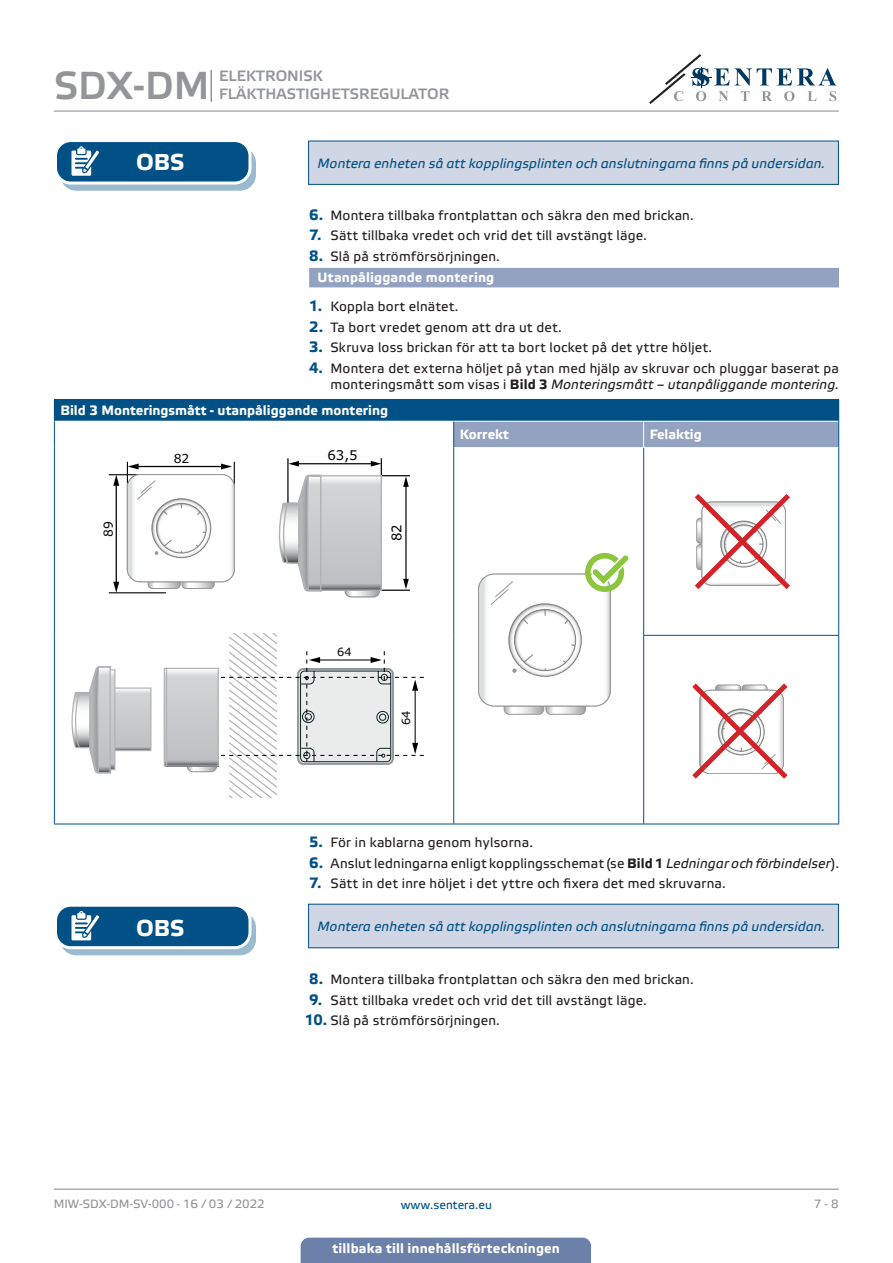
<style>
.page{position:relative;width:893px;height:1263px;background:#fff}
.page>*{position:absolute;margin:0;border:0;box-sizing:border-box;transform-origin:0 0}
.t1{font:39px "Etelka Medium Pro";color:#939598}
.t2{font:700 22.95px "Etelka Text Pro";letter-spacing:-.005em;color:#fff}
.t3{font:15px/18px "Etelka Medium Pro";color:#939598}
.t4{font:13.5px/16.2px "Etelka Text Pro";letter-spacing:.015em;color:#231f20;text-align:right}
.attention{font:italic 13.5px "Etelka Text Pro";letter-spacing:.01em;color:#015186}
.head-table{font:700 13.5px "Etelka Text Pro";color:#fff}
.Number-roman{font:700 13.5px "Etelka Text Pro";letter-spacing:.015em;color:#fff}
.t5{font:13.35px "Verdana";color:#000}
.t6{font:12.45px "Verdana";color:#040503}
.t7{font:12px "Etelka Text Pro";color:#939598}
.t8{font:12px "Etelka Text Pro";color:#015186}
.t9{font:11.4px "Verdana";color:#050504}
.s1{font-weight:700;font-size:15px;color:#015186}
.s2{font-weight:700}
.s3{font-style:italic}
</style>
<div class="page">
<hr style="left:54px;top:111px;width:785px;height:1px;background:#939598">
<hr style="left:54px;top:1188px;width:785px;height:2px;background:#939598">
<svg style="left:649px;top:54px;width:187px;height:50px"></svg>
<div style="left:301px;top:1237px;width:290px;height:26px;background:#6c81aa"></div>
<hr style="left:210px;top:70px;width:2px;height:32px;background:#939598">
<div style="left:309px;top:268px;width:530px;height:19px;background:#94a2c2"></div>
<div style="left:61px;top:148px;width:194px;height:42px;background:#9abacf;border-radius:15px"></div>
<div style="left:60px;top:147px;width:196px;height:44px;border:1px solid #015186;border-radius:15px"></div>
<div style="left:56px;top:141px;width:194px;height:42px;background:#015186;border-radius:15px"></div>
<div style="left:54px;top:139px;width:197px;height:46px;border:3px solid #fff;border-radius:15px"></div>
<svg style="left:71px;top:146px;width:34px;height:38px"></svg>
<div style="left:309px;top:141px;width:529px;height:43px;background:#d1d6e4"></div>
<div style="left:308px;top:141px;width:531px;height:44px;border:1px solid #015186"></div>
<div style="left:54px;top:399px;width:785px;height:22px;background:#015186"></div>
<svg style="left:54px;top:420px;width:1px;height:28px"></svg>
<hr style="left:54px;top:448px;width:1px;height:187px;background:#015186">
<hr style="left:54px;top:635px;width:1px;height:189px;background:#015186">
<hr style="left:54px;top:824px;width:400px;height:1px;background:#015186">
<svg style="left:453px;top:420px;width:386px;height:28px;background:#94a3c2"></svg>
<hr style="left:454px;top:447px;width:190px;height:1px;background:#fff">
<hr style="left:453px;top:448px;width:1px;height:187px;background:#015186">
<hr style="left:453px;top:635px;width:1px;height:189px;background:#015186">
<hr style="left:454px;top:824px;width:190px;height:1px;background:#015186">
<hr style="left:644px;top:447px;width:194px;height:1px;background:#fff">
<hr style="left:643px;top:448px;width:1px;height:187px;background:#015186">
<hr style="left:838px;top:448px;width:1px;height:187px;background:#015186">
<hr style="left:643px;top:635px;width:196px;height:1px;background:#015186">
<hr style="left:643px;top:636px;width:1px;height:188px;background:#015186">
<hr style="left:838px;top:636px;width:1px;height:188px;background:#015186">
<hr style="left:644px;top:824px;width:195px;height:1px;background:#015186">
<svg style="left:163px;top:667px;width:5px;height:100px"></svg>
<svg style="left:168px;top:671px;width:19px;height:94px;background:#c7c8ca"></svg>
<div style="left:166px;top:668px;width:53px;height:99px;border:1px solid #b1b2b6"></div>
<svg style="left:187px;top:634px;width:237px;height:163px"></svg>
<svg style="left:116px;top:690px;width:34px;height:59px;background:#c8cacc"></svg>
<div style="left:109px;top:687px;width:43px;height:64px;border:1px solid #b1b2b6"></div>
<svg style="left:71px;top:666px;width:45px;height:108px"></svg>
<hr style="left:109px;top:592px;width:57px;height:1px;background:#040503">
<svg style="left:109px;top:475px;width:37px;height:1px"></svg>
<hr style="left:109px;top:474px;width:37px;height:1px;background:#040503">
<hr style="left:234px;top:462px;width:1px;height:30px;background:#040503">
<div style="left:148px;top:576px;width:33px;height:13px;border:1px solid #969696;border-radius:4px"></div>
<div style="left:182px;top:576px;width:32px;height:13px;border:1px solid #969696;border-radius:4px"></div>
<hr style="left:116px;top:484px;width:1px;height:100px;background:#040503">
<svg style="left:113px;top:582px;width:6px;height:11px"></svg>
<svg style="left:113px;top:475px;width:6px;height:11px"></svg>
<svg style="left:127px;top:462px;width:107px;height:126px"></svg>
<div style="left:344px;top:583px;width:36px;height:14px;border:1px solid #8e9698;border-radius:6px"></div>
<hr style="left:287px;top:458px;width:2px;height:75px;background:#000">
<hr style="left:380px;top:476px;width:30px;height:1px;background:#a8a8a8">
<hr style="left:380px;top:475px;width:30px;height:1px;background:#000">
<hr style="left:288px;top:464px;width:93px;height:1px;background:#a5a5a5">
<hr style="left:297px;top:463px;width:76px;height:1px;background:#000">
<svg style="left:371px;top:458px;width:11px;height:17px"></svg>
<hr style="left:405px;top:485px;width:2px;height:96px;background:#000">
<svg style="left:345px;top:579px;width:65px;height:18px"></svg>
<svg style="left:403px;top:476px;width:6px;height:11px"></svg>
<svg style="left:278px;top:461px;width:45px;height:131px"></svg>
<svg style="left:322px;top:477px;width:58px;height:112px;background:#c7c9cb"></svg>
<div style="left:320px;top:475px;width:62px;height:116px;border:1px solid #b1b2b6"></div>
<div style="left:504px;top:699px;width:40px;height:16px;border:1px solid #969696;border-radius:5px"></div>
<div style="left:546px;top:699px;width:40px;height:16px;border:1px solid #969696;border-radius:5px"></div>
<svg style="left:478px;top:553px;width:151px;height:161px"></svg>
<svg style="left:695px;top:494px;width:95px;height:95px"></svg>
<svg style="left:692px;top:683px;width:96px;height:96px"></svg>
<svg style="left:61px;top:912px;width:194px;height:43px"></svg>
<div style="left:60px;top:911px;width:196px;height:44px;border:1px solid #015186;border-radius:15px"></div>
<div style="left:56px;top:905px;width:194px;height:43px;background:#015186;border-radius:15px"></div>
<div style="left:54px;top:904px;width:197px;height:45px;border:3px solid #fff;border-radius:15px"></div>
<svg style="left:71px;top:911px;width:34px;height:37px"></svg>
<div style="left:309px;top:904px;width:529px;height:44px;background:#d1d6e4"></div>
<h1 class="t1" style="left:54px;top:64px;width:157px">SDX-DM</h1>
<p class="t3" style="left:219px;top:67px;width:232px">ELEKTRONISK<br>FLÄKTHASTIGHETSREGULATOR</p>
<p class="t2" style="left:136px;top:148px;width:50px">OBS</p>
<p class="attention" style="left:317px;top:156px;width:509px">Montera enheten så att kopplingsplinten och anslutningarna finns på undersidan.</p>
<p class="t4" style="left:309px;top:208px;width:386px"><span class="s1">6.</span> Montera tillbaka frontplattan och säkra den med brickan.</p>
<p class="t4" style="left:309px;top:228px;width:339px"><span class="s1">7.</span> Sätt tillbaka vredet och vrid det till avstängt läge.</p>
<p class="t4" style="left:309px;top:249px;width:192px"><span class="s1">8.</span> Slå på strömförsörjningen.</p>
<p class="Number-roman" style="left:318px;top:269px;width:178px">Utanpåliggande montering</p>
<p class="t4" style="left:309px;top:299px;width:151px"><span class="s1">1.</span> Koppla bort elnätet.</p>
<p class="t4" style="left:309px;top:320px;width:254px"><span class="s1">2.</span> Ta bort vredet genom att dra ut det.</p>
<p class="t4" style="left:309px;top:340px;width:405px"><span class="s1">3.</span> Skruva loss brickan för att ta bort locket på det yttre höljet.</p>
<p class="t4" style="left:309px;top:361px;width:531px"><span class="s1">4.</span> Montera det externa höljet på ytan med hjälp av skruvar och pluggar baserat pa monteringsmått som visas i <span class="s2">Bild 3</span> <span class="s3">Monteringsmått – utanpåliggande montering.</span></p>
<p class="head-table" style="left:60px;top:402px;width:329px">Bild 3 Monteringsmått - utanpåliggande montering</p>
<p class="t6" style="left:100px;top:537px;width:17px;rotate:-90deg">89</p>
<p class="t6" style="left:174px;top:450px;width:17px">82</p>
<p class="t5" style="left:327px;top:446px;width:32px">63,5</p>
<p class="t5" style="left:387px;top:541px;width:18px;rotate:-90deg">82</p>
<p class="t9" style="left:337px;top:644px;width:16px">64</p>
<p class="t9" style="left:398px;top:725px;width:16px;rotate:-90deg">64</p>
<p class="head-table" style="left:460px;top:426px;width:51px">Korrekt</p>
<p class="head-table" style="left:650px;top:426px;width:54px">Felaktig</p>
<p class="t4" style="left:309px;top:835px;width:225px"><span class="s1">5.</span> För in kablarna genom hylsorna.</p>
<p class="t4" style="left:309px;top:856px;width:531px"><span class="s1">6.</span> Anslut ledningarna enligt kopplingsschemat (se <span class="s2">Bild 1</span> <span class="s3">Ledningar och förbindelser</span>).</p>
<p class="t4" style="left:309px;top:876px;width:418px"><span class="s1">7.</span> Sätt in det inre höljet i det yttre och fixera det med skruvarna.</p>
<p class="t2" style="left:136px;top:913px;width:50px">OBS</p>
<p class="attention" style="left:317px;top:919px;width:509px">Montera enheten så att kopplingsplinten och anslutningarna finns på undersidan.</p>
<p class="t4" style="left:309px;top:972px;width:386px"><span class="s1">8.</span> Montera tillbaka frontplattan och säkra den med brickan.</p>
<p class="t4" style="left:309px;top:993px;width:339px"><span class="s1">9.</span> Sätt tillbaka vredet och vrid det till avstängt läge.</p>
<p class="t4" style="left:305px;top:1013px;width:196px"><span class="s1">10.</span> Slå på strömförsörjningen.</p>
<p class="t7" style="left:54px;top:1197px;width:212px">MIW-SDX-DM-SV-000 - 16 / 03 / 2022</p>
<p class="t8" style="left:401px;top:1198px;width:93px">www.sentera.eu</p>
<p class="t7" style="left:814px;top:1197px;width:27px">7 - 8</p>
<p class="head-table" style="left:332px;top:1239px;width:229px">tillbaka till innehållsförteckningen</p>
</div>
